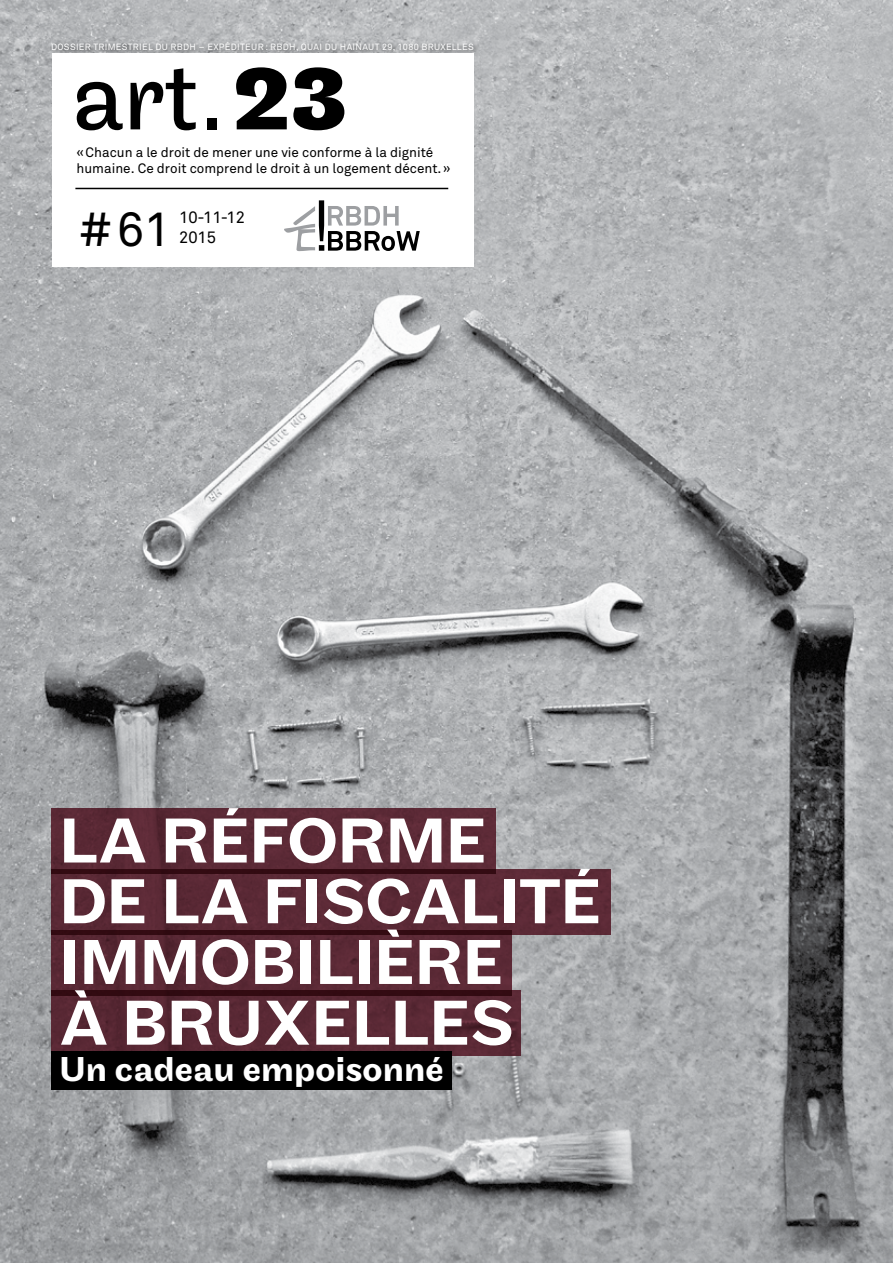
<style>
.page{position:relative;width:893px;height:1263px;background:#fff}
.page>*{position:absolute;margin:0;border:0;box-sizing:border-box;transform-origin:0 0}
.t1{font:99.9px "Maple";color:#000}
.t2{font:500 66px/60.8px "Maple";color:#fff}
.t3{font:48px "Akkurat";color:#000}
.t4{font:500 36px "Maple";color:#fff}
.t5{font:16.5px/19.8px "Akkurat";color:#000}
.t6{font:13.5px/15.8px "Akkurat";color:#000}
.t7{font:9px "Akkurat";letter-spacing:.035em;color:#fff}
.s1{font-weight:700;font-size:94.5px}
</style>
<div class="page">
<img style="left:0;top:0;width:893px;height:1263px">
<div style="left:50px;top:40px;width:430px;height:18px;background:#000;opacity:.6"></div>
<div style="left:52px;top:53px;width:422px;height:214px;background:#fff"></div>
<svg style="left:284px;top:200px;width:136px;height:51px"></svg>
<hr style="left:75px;top:188px;width:373px;height:1px;background:#000">
<div style="left:51px;top:869px;width:560px;height:66px;background:#5b2936"></div>
<svg style="left:51px;top:930px;width:460px;height:60px;background:#562632"></svg>
<svg style="left:51px;top:990px;width:470px;height:66px;background:#552531"></svg>
<svg style="left:51px;top:808px;width:445px;height:66px;background:#582632"></svg>
<div style="left:51px;top:1051px;width:401px;height:38px;background:#000"></div>
<p class="t7" style="left:51px;top:41px;width:424px">Dossier trimestriel du RBDH – Expéditeur : RBDH, Quai du Hainaut 29, 1080 Bruxelles</p>
<h1 class="t1" style="left:71px;top:40px;width:278px">art.<span class="s1">23</span></h1>
<p class="t6" style="left:77px;top:144px;width:376px">«Chacun a le droit de mener une vie conforme à la dignité humaine. Ce droit comprend le droit à un logement décent.»</p>
<h3 class="t3" style="left:77px;top:199px;width:95px"># 61</h3>
<p class="t5" style="left:179px;top:207px;width:67px">10-11-12<br>2015</p>
<h2 class="t2" style="left:60px;top:812px;width:543px">LA RÉFORME<br>DE LA FISCALITÉ<br>IMMOBILIÈRE<br>À BRUXELLES</h2>
<h3 class="t4" style="left:60px;top:1048px;width:386px">UN CADEAU EMPOISONNÉ</h3>
</div>
